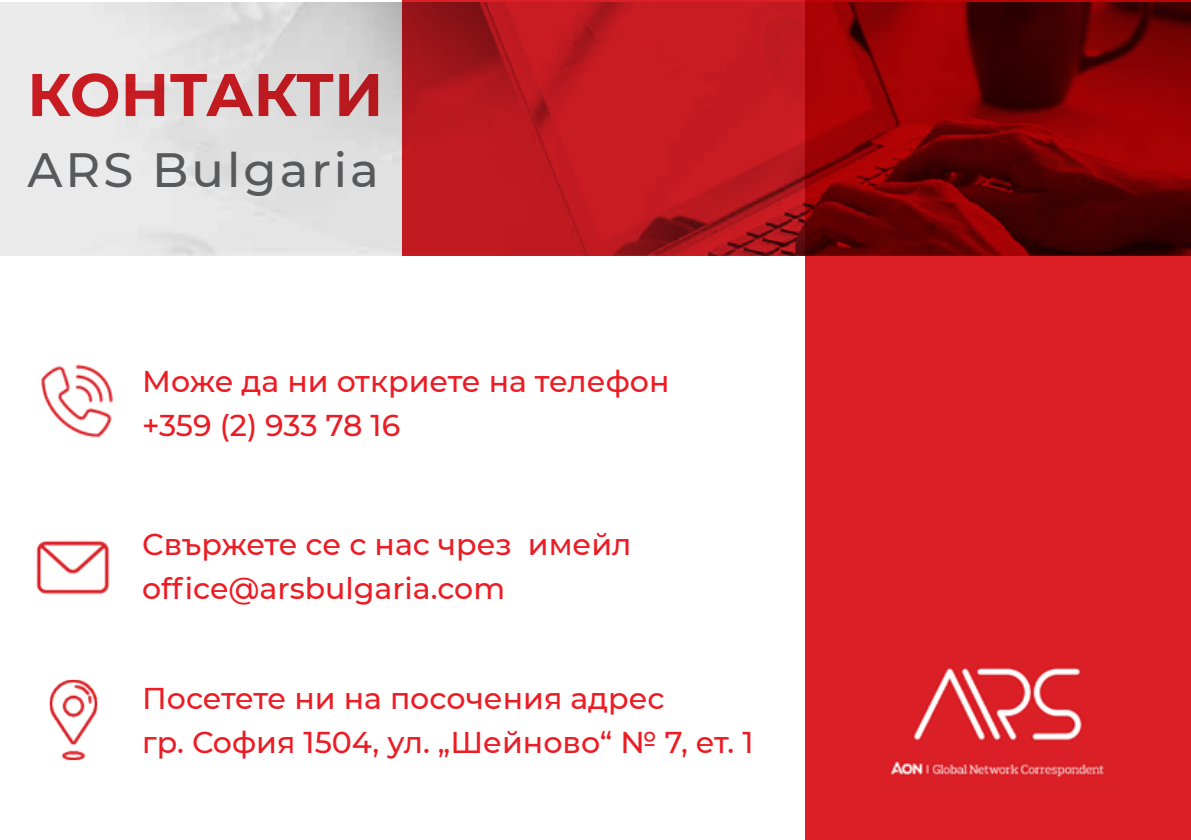
<style>
.page{position:relative;width:1191px;height:840px;background:#fff}
.page>*{position:absolute;margin:0;border:0;box-sizing:border-box;transform-origin:0 0}
.t1{font:700 60px "Montserrat";color:#dc1e26}
.t2{font:500 48px "Montserrat";letter-spacing:.065em;color:#58595b}
.t3{font:500 30px/44px "Montserrat";color:#ec1c24}
</style>
<div class="page">
<img style="left:1px;top:3px;width:402px;height:252px">
<svg style="left:403px;top:0;width:402px;height:255px;background:#bb1920"></svg>
<svg style="left:805px;top:0;width:386px;height:839px;background:#b81419"></svg>
<img style="left:41px;top:364px;width:72px;height:74px">
<img style="left:36px;top:540px;width:74px;height:55px">
<img style="left:49px;top:679px;width:49px;height:82px">
<img style="left:875px;top:648px;width:245px;height:146px">
<h1 class="t1" style="left:27px;top:51px;width:357px">КОНТАКТИ</h1>
<h2 class="t2" style="left:27px;top:136px;width:353px">ARS Bulgaria</h2>
<p class="t3" style="left:142px;top:358px;width:529px">Може да ни откриете на телефон +359 (2) 933 78 16</p>
<p class="t3" style="left:142px;top:520px;width:491px">Свържете се с нас чрез имейл office@arsbulgaria.com</p>
<p class="t3" style="left:142px;top:674px;width:613px">Посетете ни на посочения адрес<br>гр. София 1504, ул. „Шейново“ № 7, ет. 1</p>
</div>
